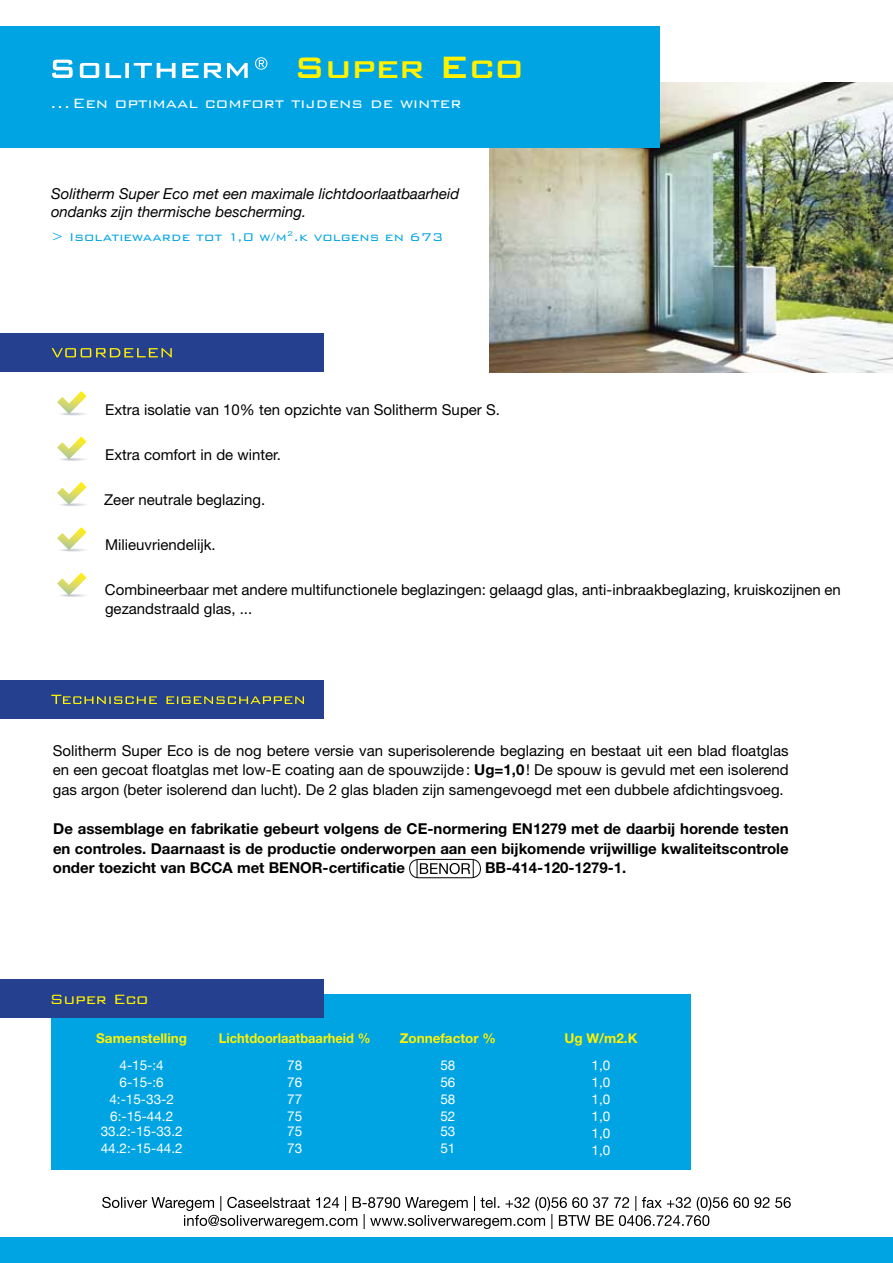
<style>
.page{position:relative;width:893px;height:1263px;background:#fff}
.page>*{position:absolute;margin:0;border:0;box-sizing:border-box;transform-origin:0 0}
.t1{font:500 39.6px "Bank Gothic BT";letter-spacing:-.02em;color:#fff200}
.t2{font:300 18px "Bank Gothic BT";color:#fff}
.t3{font:300 18px "Bank Gothic BT";letter-spacing:-.02em;color:#fff200}
.t4{font:15px/19.5px "Helvetica Neue LT Std";color:#000}
.t5{font:700 15px/19.5px "Helvetica Neue LT Std";color:#000;text-align:justify}
.t6{font:italic 15px/18px "Helvetica Neue";color:#000}
.t7{font:300 15px "Bank Gothic BT";color:#00a4e3}
.t8{font:13.5px "Helvetica Neue";color:#fff}
.t9{font:700 13.5px "Helvetica Neue LT Std";color:#fff200}
.t10{font:700 13.5px "Helvetica Neue LT Std";color:#fff200;scale:.95 1}
.s1{font-size:41.4px}
.s2{font-weight:700}
</style>
<div class="page">
<div style="left:0;top:334px;width:323px;height:38px;background:#25408f"></div>
<div style="left:0;top:680px;width:323px;height:39px;background:#25408f"></div>
<div style="left:51px;top:994px;width:639px;height:175px;background:#00a4e3"></div>
<div style="left:0;top:979px;width:323px;height:39px;background:#25408f"></div>
<img style="left:489px;top:83px;width:404px;height:289px">
<div style="left:0;top:27px;width:659px;height:121px;background:#00a4e3"></div>
<svg style="left:52px;top:60px;width:196px;height:18px"></svg>
<svg style="left:255px;top:57px;width:12px;height:13px"></svg>
<div style="left:0;top:1238px;width:893px;height:25px;background:#00a4e3"></div>
<svg style="left:102px;top:1196px;width:689px;height:33px"></svg>
<svg style="left:52px;top:348px;width:120px;height:9px"></svg>
<svg style="left:51px;top:695px;width:253px;height:9px"></svg>
<svg style="left:57px;top:391px;width:30px;height:25px"></svg>
<svg style="left:57px;top:437px;width:30px;height:24px"></svg>
<svg style="left:57px;top:482px;width:30px;height:24px"></svg>
<svg style="left:57px;top:527px;width:30px;height:25px"></svg>
<svg style="left:57px;top:573px;width:30px;height:24px"></svg>
<div style="left:409px;top:859px;width:72px;height:19px;border:1px solid #000;border-radius:9px"></div>
<svg style="left:417px;top:860px;width:57px;height:17px"></svg>
<h1 class="t1" style="left:294px;top:46px;width:232px">Super <span class="s1">Eco</span></h1>
<p class="t2" style="left:50px;top:94px;width:413px">...Een optimaal comfort tijdens de winter</p>
<p class="t6" style="left:51px;top:184px;width:410px">Solitherm Super Eco met een maximale lichtdoorlaatbaarheid ondanks zijn thermische bescherming.</p>
<p class="t7" style="left:51px;top:229px;width:394px">&gt; Isolatiewaarde tot 1,0 w/m<sup>2</sup>.k volgens en 673</p>
<p class="t4" style="left:105px;top:399px;width:396px">Extra isolatie van 10% ten opzichte van Solitherm Super S.</p>
<p class="t4" style="left:105px;top:444px;width:177px">Extra comfort in de winter.</p>
<p class="t4" style="left:104px;top:489px;width:163px">Zeer neutrale beglazing.</p>
<p class="t4" style="left:105px;top:534px;width:112px">Milieuvriendelijk.</p>
<p class="t4" style="left:105px;top:579px;width:737px">Combineerbaar met andere multifunctionele beglazingen: gelaagd glas, anti-inbraakbeglazing, kruiskozijnen en gezandstraald glas, ...</p>
<p class="t4" style="left:53px;top:741px;width:737px;text-align:justify">Solitherm Super Eco is de nog betere versie van superisolerende beglazing en bestaat uit een blad floatglas en een gecoat floatglas met low-E coating aan de spouwzijde: <span class="s2">Ug=1,0</span>! De spouw is gevuld met een isolerend gas argon (beter isolerend dan lucht). De 2 glas bladen zijn samengevoegd met een dubbele afdichtingsvoeg.</p>
<p class="t5" style="left:53px;top:818px;width:737px">De assemblage en fabrikatie gebeurt volgens de CE-normering EN1279 met de daarbij horende testen en controles. Daarnaast is de productie onderworpen aan een bijkomende vrijwillige kwaliteitscontrole onder toezicht van BCCA met BENOR-certificatie</p>
<p class="t5" style="left:485px;top:857px;width:143px">BB-414-120-1279-1.</p>
<p class="t3" style="left:50px;top:989px;width:100px">Super Eco</p>
<p class="t9" style="left:96px;top:1030px;width:92px">Samenstelling</p>
<p class="t10" style="left:219px;top:1030px;width:161px">Lichtdoorlaatbaarheid %</p>
<p class="t9" style="left:400px;top:1030px;width:98px">Zonnefactor %</p>
<p class="t9" style="left:564px;top:1030px;width:74px">Ug W/m2.K</p>
<p class="t8" style="left:120px;top:1053px;width:46px">4-15-:4</p>
<p class="t8" style="left:287px;top:1053px;width:17px">78</p>
<p class="t8" style="left:440px;top:1053px;width:17px">58</p>
<p class="t8" style="left:591px;top:1053px;width:20px">1,0</p>
<p class="t8" style="left:120px;top:1070px;width:46px">6-15-:6</p>
<p class="t8" style="left:287px;top:1070px;width:17px">76</p>
<p class="t8" style="left:440px;top:1070px;width:17px">56</p>
<p class="t8" style="left:592px;top:1070px;width:20px">1,0</p>
<p class="t8" style="left:109px;top:1087px;width:66px">4:-15-33-2</p>
<p class="t8" style="left:287px;top:1087px;width:17px">77</p>
<p class="t8" style="left:440px;top:1087px;width:17px">58</p>
<p class="t8" style="left:592px;top:1087px;width:20px">1,0</p>
<p class="t8" style="left:110px;top:1104px;width:65px">6:-15-44.2</p>
<p class="t8" style="left:287px;top:1104px;width:17px">75</p>
<p class="t8" style="left:440px;top:1104px;width:17px">52</p>
<p class="t8" style="left:592px;top:1104px;width:20px">1,0</p>
<p class="t8" style="left:101px;top:1119px;width:83px">33.2:-15-33.2</p>
<p class="t8" style="left:287px;top:1119px;width:17px">75</p>
<p class="t8" style="left:440px;top:1119px;width:17px">53</p>
<p class="t8" style="left:592px;top:1121px;width:20px">1,0</p>
<p class="t8" style="left:101px;top:1136px;width:83px">44.2:-15-44.2</p>
<p class="t8" style="left:287px;top:1136px;width:17px">73</p>
<p class="t8" style="left:440px;top:1136px;width:17px">51</p>
<p class="t8" style="left:592px;top:1138px;width:20px">1,0</p>
</div>
